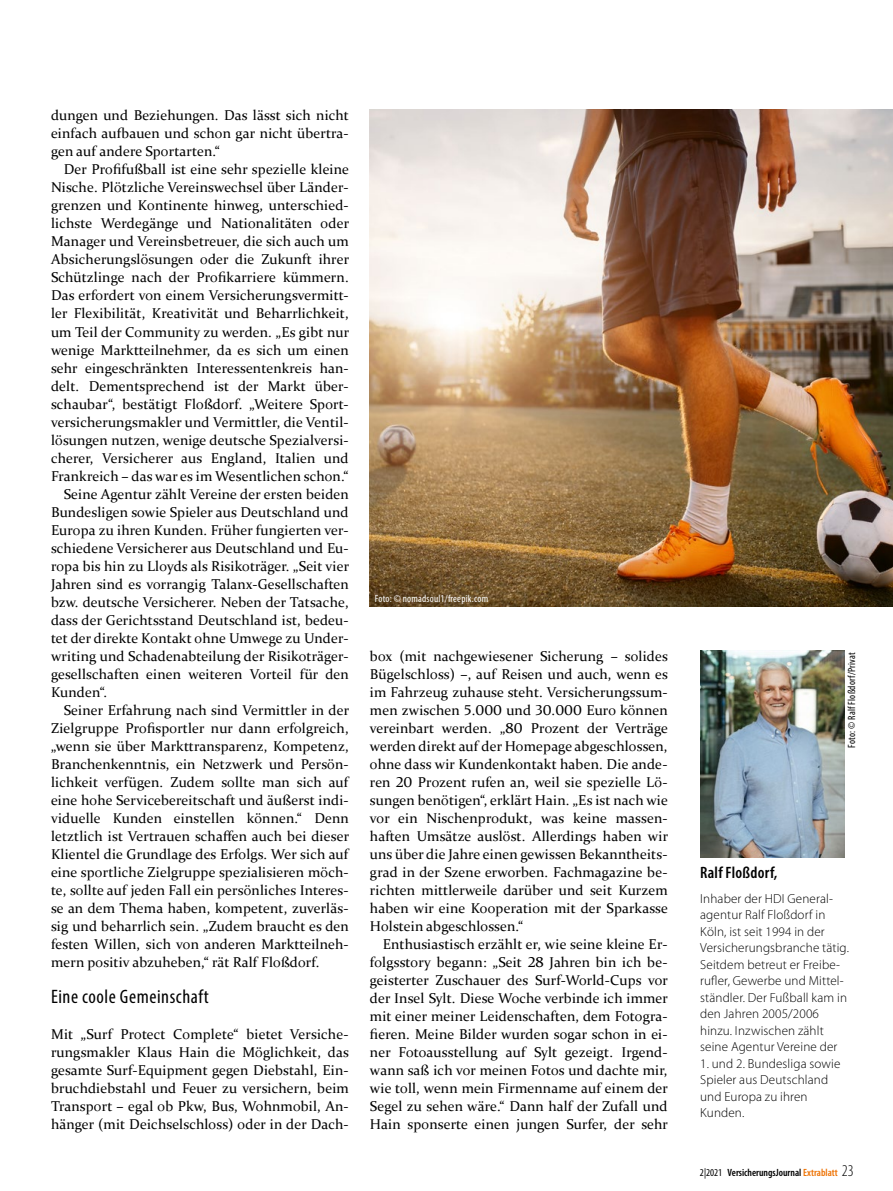
<style>
.page{position:relative;width:893px;height:1191px;background:#fff}
.page>*{position:absolute;margin:0;border:0;box-sizing:border-box;transform-origin:0 0}
.t1{font:condensed 19.5px "Myriad Pro";letter-spacing:.03em;color:#000}
.t2{font:600 condensed 16.5px "Myriad Pro";letter-spacing:.015em;color:#000}
.t3{font:14.25px/18px "Constantia";letter-spacing:.01em;color:#000;text-align:justify}
.t4{font:300 13.2px/16.5px "Myriad Pro";letter-spacing:.01em;color:#000}
.t5{font:600 condensed 10.5px "Myriad Pro";color:#000}
.t6{font:condensed 10.5px "Myriad Pro";letter-spacing:.02em;color:#fff}
.t7{font:condensed 10.5px "Myriad Pro";letter-spacing:.02em;color:#000}
.s1{font-weight:400}
.s2{color:#ee7203}
.s3{font-weight:300;font-size:16.5px}
</style>
<div class="page">
<img style="left:370px;top:109px;width:523px;height:440px">
<img style="left:700px;top:651px;width:144px;height:206px">
<img style="left:370px;top:549px;width:523px;height:57px">
<p class="t3" style="left:51px;top:106px;width:299px">dungen und Beziehungen. Das lässt sich nicht einfach aufbauen und schon gar nicht übertra&shy;gen auf andere Sportarten.“</p>
<p class="t3" style="left:64px;top:160px;width:287px">Der Profifußball ist eine sehr spezielle kleine</p>
<p class="t3" style="left:51px;top:178px;width:299px">Nische. Plötzliche Vereinswechsel über Länder-</p>
<p class="t3" style="left:51px;top:196px;width:299px">grenzen und Kontinente hinweg, unterschied-</p>
<p class="t3" style="left:51px;top:214px;width:300px">lichste Werdegänge und Nationalitäten oder</p>
<p class="t3" style="left:51px;top:232px;width:299px">Manager und Vereinsbetreuer, die sich auch um</p>
<p class="t3" style="left:51px;top:250px;width:300px">Absicherungslösungen oder die Zukunft ihrer</p>
<p class="t3" style="left:51px;top:268px;width:299px">Schützlinge nach der Profikarriere kümmern.</p>
<p class="t3" style="left:51px;top:286px;width:299px">Das erfordert von einem Versicherungsvermitt-</p>
<p class="t3" style="left:51px;top:304px;width:299px">ler Flexibilität, Kreativität und Beharrlichkeit,</p>
<p class="t3" style="left:51px;top:322px;width:300px">um Teil der Community zu werden. „Es gibt nur</p>
<p class="t3" style="left:51px;top:340px;width:299px">wenige Marktteilnehmer, da es sich um einen</p>
<p class="t3" style="left:51px;top:358px;width:299px">sehr eingeschränkten Interessentenkreis han-</p>
<p class="t3" style="left:51px;top:376px;width:299px">delt. Dementsprechend ist der Markt über-</p>
<p class="t3" style="left:51px;top:394px;width:299px">schaubar“, bestätigt Floßdorf. „Weitere Sport-</p>
<p class="t3" style="left:51px;top:412px;width:299px">versicherungsmakler und Vermittler, die Ventil-</p>
<p class="t3" style="left:51px;top:430px;width:299px">lösungen nutzen, wenige deutsche Spezialversi-</p>
<p class="t3" style="left:51px;top:448px;width:299px">cherer, Versicherer aus England, Italien und</p>
<p class="t3" style="left:51px;top:466px;width:299px">Frankreich – das war es im Wesentlichen schon.“</p>
<p class="t3" style="left:64px;top:484px;width:287px">Seine Agentur zählt Vereine der ersten beiden</p>
<p class="t3" style="left:51px;top:502px;width:299px">Bundesligen sowie Spieler aus Deutschland und</p>
<p class="t3" style="left:51px;top:520px;width:299px">Europa zu ihren Kunden. Früher fungierten ver-</p>
<p class="t3" style="left:51px;top:538px;width:299px">schiedene Versicherer aus Deutschland und Eu-</p>
<p class="t3" style="left:51px;top:556px;width:300px">ropa bis hin zu Lloyds als Risikoträger. „Seit vier</p>
<p class="t3" style="left:51px;top:574px;width:299px">Jahren sind es vorrangig Talanx-Gesellschaften</p>
<p class="t3" style="left:51px;top:592px;width:299px">bzw. deutsche Versicherer. Neben der Tatsache,</p>
<p class="t3" style="left:51px;top:610px;width:299px">dass der Gerichtsstand Deutschland ist, bedeu-</p>
<p class="t3" style="left:51px;top:628px;width:299px">tet der direkte Kontakt ohne Umwege zu Under-</p>
<p class="t3" style="left:51px;top:646px;width:299px">writing und Schadenabteilung der Risikoträger-</p>
<p class="t3" style="left:51px;top:664px;width:299px">gesellschaften einen weiteren Vorteil für den</p>
<p class="t3" style="left:51px;top:682px;width:57px">Kunden“.</p>
<p class="t3" style="left:64px;top:700px;width:287px">Seiner Erfahrung nach sind Vermittler in der</p>
<p class="t3" style="left:51px;top:718px;width:299px">Zielgruppe Profisportler nur dann erfolgreich,</p>
<p class="t3" style="left:51px;top:736px;width:299px">„wenn sie über Markttransparenz, Kompetenz,</p>
<p class="t3" style="left:51px;top:754px;width:299px">Branchenkenntnis, ein Netzwerk und Persön-</p>
<p class="t3" style="left:51px;top:772px;width:299px">lichkeit verfügen. Zudem sollte man sich auf</p>
<p class="t3" style="left:51px;top:790px;width:299px">eine hohe Servicebereitschaft und äußerst indi-</p>
<p class="t3" style="left:51px;top:808px;width:299px">viduelle Kunden einstellen können.“ Denn</p>
<p class="t3" style="left:51px;top:826px;width:300px">letztlich ist Vertrauen schaffen auch bei dieser</p>
<p class="t3" style="left:51px;top:844px;width:299px">Klientel die Grundlage des Erfolgs. Wer sich auf</p>
<p class="t3" style="left:51px;top:862px;width:299px">eine sportliche Zielgruppe spezialisieren möch-</p>
<p class="t3" style="left:51px;top:880px;width:299px">te, sollte auf jeden Fall ein persönliches Interes-</p>
<p class="t3" style="left:51px;top:898px;width:299px">se an dem Thema haben, kompetent, zuverläs-</p>
<p class="t3" style="left:51px;top:916px;width:299px">sig und beharrlich sein. „Zudem braucht es den</p>
<p class="t3" style="left:51px;top:934px;width:299px">festen Willen, sich von anderen Marktteilneh-</p>
<p class="t3" style="left:51px;top:952px;width:270px">mern positiv abzuheben,“ rät Ralf Floßdorf.</p>
<h1 class="t1" style="left:51px;top:985px;width:159px">Eine coole Gemeinschaft</h1>
<p class="t3" style="left:51px;top:1024px;width:299px">Mit „Surf Protect Complete“ bietet Versiche&shy;rungsmakler Klaus Hain die Möglichkeit, das gesamte Surf-Equipment gegen Diebstahl, Ein&shy;bruchdiebstahl und Feuer zu versichern, beim Transport – egal ob Pkw, Bus, Wohnmobil, An&shy;hänger (mit Deichselschloss) oder in der Dach-</p>
<p class="t6" style="left:375px;top:592px;width:115px">Foto: © nomadsoul1/freepik.com</p>
<p class="t3" style="left:370px;top:646px;width:300px">box (mit nachgewiesener Sicherung – solides Bügelschloss) –, auf Reisen und auch, wenn es im Fahrzeug zuhause steht. Versicherungssum&shy;men zwischen 5.000 und 30.000 Euro können vereinbart werden. „80 Prozent der Verträge werden direkt auf der Homepage abgeschlossen, ohne dass wir Kundenkontakt haben. Die ande&shy;ren 20 Prozent rufen an, weil sie spezielle Lö&shy;sungen benötigen“, erklärt Hain. „Es ist nach wie vor ein Nischenprodukt, was keine massen&shy;haften Umsätze auslöst. Allerdings haben wir uns über die Jahre einen gewissen Bekanntheits&shy;grad in der Szene erworben. Fachmagazine be&shy;richten mittlerweile darüber und seit Kurzem haben wir eine Kooperation mit der Sparkasse Holstein abgeschlossen.“</p>
<p class="t3" style="left:370px;top:934px;width:300px;text-indent:13px">Enthusiastisch erzählt er, wie seine kleine Er&shy;folgsstory begann: „Seit 28 Jahren bin ich be&shy;geisterter Zuschauer des Surf-World-Cups vor der Insel Sylt. Diese Woche verbinde ich immer mit einer meiner Leidenschaften, dem Fotogra&shy;fieren. Meine Bilder wurden sogar schon in ei&shy;ner Fotoausstellung auf Sylt gezeigt. Irgend&shy;wann saß ich vor meinen Fotos und dachte mir, wie toll, wenn mein Firmenname auf einem der Segel zu sehen wäre.“ Dann half der Zufall und Hain sponserte einen jungen Surfer, der sehr</p>
<p class="t7" style="left:845px;top:747px;width:97px;rotate:-90deg">Foto: © Ralf Floßdorf/Privat</p>
<p class="t2" style="left:700px;top:862px;width:79px">Ralf Floßdorf,</p>
<p class="t4" style="left:700px;top:890px;width:150px">Inhaber der HDI General&shy;agentur Ralf Floßdorf in<br>Köln, ist seit 1994 in der<br>Versicherungsbranche tätig.<br>Seitdem betreut er Freibe&shy;rufler, Gewerbe und Mittel&shy;ständler. Der Fußball kam in den Jahren 2005/2006 hinzu. Inzwischen zählt seine Agentur Vereine der</p>
<p class="t4" style="left:700px;top:1055px;width:142px">1. und 2. Bundesliga sowie<br>Spieler aus Deutschland und Europa zu ihren<br>Kunden.</p>
<p class="t5" style="left:700px;top:1166px;width:155px"><span class="s1">2|2021</span> VersicherungsJournal <span class="s2">Extrablatt</span> <span class="s3">23</span></p>
</div>
